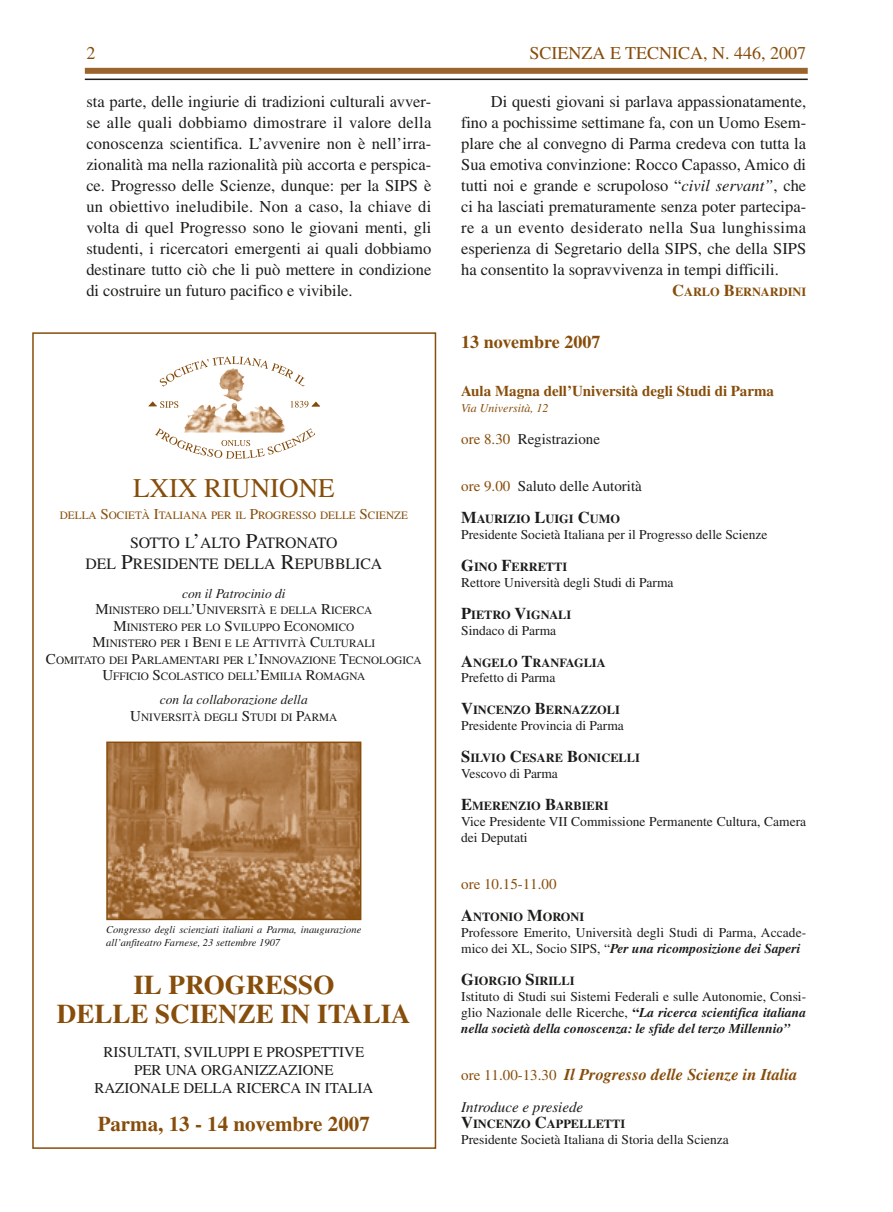
<style>
.page{position:relative;width:893px;height:1212px;background:#fff}
.page>*{position:absolute;margin:0;border:0;box-sizing:border-box;transform-origin:0 0}
.t1{font:700 27px/28.5px "Times";color:#874d0a;text-align:center}
.t2{font:27px "Times";color:#874d0a}
.t3{font:700 21px "Times";color:#874d0a}
.t4{font:18px "Times";color:#874d0a}
.t5{font:700 18px "Times";color:#874d0a}
.t6{font:16.5px/21px "Times";color:#1c1c1a;text-align:justify}
.t7{font:italic 700 16.5px "Times";color:#874d0a}
.t8{font:15.75px/21px "Times";color:#1c1c1a;text-align:center}
.t9{font:15px/18px "Times";color:#1c1c1a;text-align:center}
.t10{font:700 15px "Times";color:#874d0a}
.t11{font:italic 15px "Times";color:#1c1c1a}
.t12{font:15px "Times";color:#874d0a}
.t13{font:13.5px/15.9px "Times";color:#1c1c1a}
.t14{font:italic 13.5px "Times";color:#1c1c1a}
.t15{font:700 12.3px "Times";color:#1c1c1a}
.t16{font:700 12.3px "Times";color:#874d0a}
.t17{font:italic 12px "Times";color:#874d0a}
.t18{font:11.25px/16.5px "Times";color:#1c1c1a;text-align:center}
.t19{font:11.25px "Times";color:#874d0a}
.t20{font:italic 10.5px/12.6px "Times";color:#1c1c1a}
.s1{font-style:italic}
.s2{font-size:16.5px}
.s3{font-size:15px}
.s4{font-size:21px}
.s5{color:#874d0a}
.s6{font-weight:700;font-style:italic}
.s7{font-weight:700}
.s8{font-weight:400;font-style:normal;font-size:15px}
</style>
<div class="page">
<div style="left:85px;top:68px;width:723px;height:6px;background:#9b642d"></div>
<hr style="left:85px;top:79px;width:723px;height:1px;background:#1c1c1a">
<div style="left:32px;top:332px;width:404px;height:817px;border:2px solid #874d0a"></div>
<svg style="left:159px;top:356px;width:146px;height:31px"></svg>
<svg style="left:155px;top:428px;width:160px;height:31px"></svg>
<svg style="left:148px;top:401px;width:30px;height:7px"></svg>
<svg style="left:291px;top:401px;width:29px;height:7px"></svg>
<img style="left:184px;top:405px;width:36px;height:27px">
<img style="left:235px;top:369px;width:9px;height:32px">
<img style="left:109px;top:744px;width:249px;height:173px">
<div style="left:106px;top:741px;width:255px;height:179px;border:2px solid #874d0a"></div>
<p class="t4" style="left:86px;top:46px;width:10px">2</p>
<p class="t4" style="left:530px;top:46px;width:278px">SCIENZA E TECNICA, N. 446, 2007</p>
<p class="t6" style="left:86px;top:93px;width:347px">sta parte, delle ingiurie di tradizioni culturali avver&shy;se alle quali dobbiamo dimostrare il valore della conoscenza scientifica. L’avvenire non è nell’irra&shy;zionalità ma nella razionalità più accorta e perspica&shy;ce. Progresso delle Scienze, dunque: per la SIPS è un obiettivo ineludibile. Non a caso, la chiave di volta di quel Progresso sono le giovani menti, gli studenti, i ricercatori emergenti ai quali dobbiamo destinare tutto ciò che li può mettere in condizione di costruire un futuro pacifico e vivibile.</p>
<p class="t6" style="left:461px;top:93px;width:347px;text-indent:30px">Di questi giovani si parlava appassionatamente, fino a pochissime settimane fa, con un Uomo Esem&shy;plare che al convegno di Parma credeva con tutta la Sua emotiva convinzione: Rocco Capasso, Amico di tutti noi e grande e scrupoloso “<span class="s1">civil servant”</span>, che ci ha lasciati prematuramente senza poter partecipa&shy;re a un evento desiderato nella Sua lunghissima esperienza di Segretario della SIPS, che della SIPS ha consentito la sopravvivenza in tempi difficili.</p>
<p class="t16" style="left:672px;top:288px;width:136px"><span class="s2">C</span>ARLO <span class="s2">B</span>ERNARDINI</p>
<h1 class="t2" style="left:133px;top:478px;width:203px">LXIX RIUNIONE</h1>
<p class="t19" style="left:60px;top:511px;width:350px">DELLA <span class="s3">S</span>OCIETÀ <span class="s3">I</span>TALIANA PER IL <span class="s3">P</span>ROGRESSO DELLE <span class="s3">S</span>CIENZE</p>
<p class="t8" style="left:85px;top:533px;width:298px">SOTTO L<span class="s4">’</span>ALTO <span class="s4">P</span>ATRONATO<br>DEL <span class="s4">P</span>RESIDENTE DELLA <span class="s4">R</span>EPUBBLICA</p>
<p class="t14" style="left:182px;top:588px;width:105px">con il Patrocinio di</p>
<p class="t18" style="left:46px;top:603px;width:377px"><span class="s3">M</span>INISTERO DELL<span class="s3">’U</span>NIVERSITÀ E DELLA <span class="s3">R</span>ICERCA<br><span class="s3">M</span>INISTERO PER LO <span class="s3">S</span>VILUPPO <span class="s3">E</span>CONOMICO<br><span class="s3">M</span>INISTERO PER I <span class="s3">B</span>ENI E LE <span class="s3">A</span>TTIVITÀ <span class="s3">C</span>ULTURALI<br><span class="s3">C</span>OMITATO DEI <span class="s3">P</span>ARLAMENTARI PER L<span class="s3">’I</span>NNOVAZIONE <span class="s3">T</span>ECNOLOGICA <span class="s3">U</span>FFICIO <span class="s3">S</span>COLASTICO DELL<span class="s3">’E</span>MILIA <span class="s3">R</span>OMAGNA</p>
<p class="t14" style="left:160px;top:695px;width:149px">con la collaborazione della</p>
<p class="t18" style="left:130px;top:710px;width:209px"><span class="s3">U</span>NIVERSITÀ DEGLI <span class="s3">S</span>TUDI DI <span class="s3">P</span>ARMA</p>
<p class="t20" style="left:106px;top:924px;width:257px">Congresso degli scienziati italiani a Parma, inaugurazione all’anfiteatro Farnese, 23 settembre 1907</p>
<h1 class="t1" style="left:57px;top:973px;width:355px">IL PROGRESSO<br>DELLE SCIENZE IN ITALIA</h1>
<p class="t9" style="left:94px;top:1044px;width:280px">RISULTATI, SVILUPPI E PROSPETTIVE<br>PER UNA ORGANIZZAZIONE<br>RAZIONALE DELLA RICERCA IN ITALIA</p>
<p class="t3" style="left:98px;top:1116px;width:273px">Parma, 13 - 14 novembre 2007</p>
<p class="t5" style="left:461px;top:336px;width:141px">13 novembre 2007</p>
<p class="t10" style="left:461px;top:385px;width:314px">Aula Magna dell’Università degli Studi di Parma</p>
<p class="t17" style="left:461px;top:403px;width:89px">Via Università, 12</p>
<p class="t9" style="left:461px;top:431px;width:140px"><span class="s5">ore 8.30</span> Registrazione</p>
<p class="t9" style="left:461px;top:479px;width:182px"><span class="s5">ore 9.00</span> Saluto delle Autorità</p>
<p class="t15" style="left:461px;top:515px;width:160px"><span class="s2">M</span>AURIZIO <span class="s2">L</span>UIGI <span class="s2">C</span>UMO</p>
<p class="t13" style="left:461px;top:528px;width:308px">Presidente Società Italiana per il Progresso delle Scienze</p>
<p class="t15" style="left:461px;top:562px;width:108px"><span class="s2">G</span>INO <span class="s2">F</span>ERRETTI</p>
<p class="t13" style="left:461px;top:576px;width:214px">Rettore Università degli Studi di Parma</p>
<p class="t15" style="left:461px;top:610px;width:112px"><span class="s2">P</span>IETRO <span class="s2">V</span>IGNALI</p>
<p class="t13" style="left:461px;top:623px;width:97px">Sindaco di Parma</p>
<p class="t15" style="left:461px;top:658px;width:146px"><span class="s2">A</span>NGELO <span class="s2">T</span>RANFAGLIA</p>
<p class="t13" style="left:461px;top:671px;width:96px">Prefetto di Parma</p>
<p class="t15" style="left:461px;top:706px;width:160px"><span class="s2">V</span>INCENZO <span class="s2">B</span>ERNAZZOLI</p>
<p class="t13" style="left:461px;top:719px;width:164px">Presidente Provincia di Parma</p>
<p class="t15" style="left:461px;top:753px;width:180px"><span class="s2">S</span>ILVIO <span class="s2">C</span>ESARE <span class="s2">B</span>ONICELLI</p>
<p class="t13" style="left:461px;top:767px;width:98px">Vescovo di Parma</p>
<p class="t15" style="left:461px;top:801px;width:149px"><span class="s2">E</span>MERENZIO <span class="s2">B</span>ARBIERI</p>
<p class="t13" style="left:461px;top:814px;width:347px">Vice Presidente VII Commissione Permanente Cultura, Camera dei Deputati</p>
<p class="t12" style="left:461px;top:879px;width:97px">ore 10.15-11.00</p>
<p class="t15" style="left:461px;top:913px;width:125px"><span class="s2">A</span>NTONIO <span class="s2">M</span>ORONI</p>
<p class="t13" style="left:461px;top:926px;width:347px">Professore Emerito, Università degli Studi di Parma, Accade&shy;mico dei XL, Socio SIPS, “<span class="s6">Per una ricomposizione dei Saperi</span></p>
<p class="t15" style="left:461px;top:976px;width:115px"><span class="s2">G</span>IORGIO <span class="s2">S</span>IRILLI</p>
<p class="t13" style="left:461px;top:989px;width:347px;text-align:justify">Istituto di Studi sui Sistemi Federali e sulle Autonomie, Consi&shy;glio Nazionale delle Ricerche, <span class="s7">“</span><span class="s6">La ricerca scientifica italiana nella società della conoscenza: le sfide del terzo Millennio”</span></p>
<p class="t7" style="left:461px;top:1069px;width:338px"><span class="s8">ore 11.00-13.30</span> Il Progresso delle Scienze in Italia</p>
<p class="t11" style="left:461px;top:1102px;width:124px">Introduce e presiede</p>
<p class="t15" style="left:461px;top:1119px;width:166px"><span class="s2">V</span>INCENZO <span class="s2">C</span>APPELLETTI</p>
<p class="t13" style="left:461px;top:1133px;width:269px">Presidente Società Italiana di Storia della Scienza</p>
</div>
